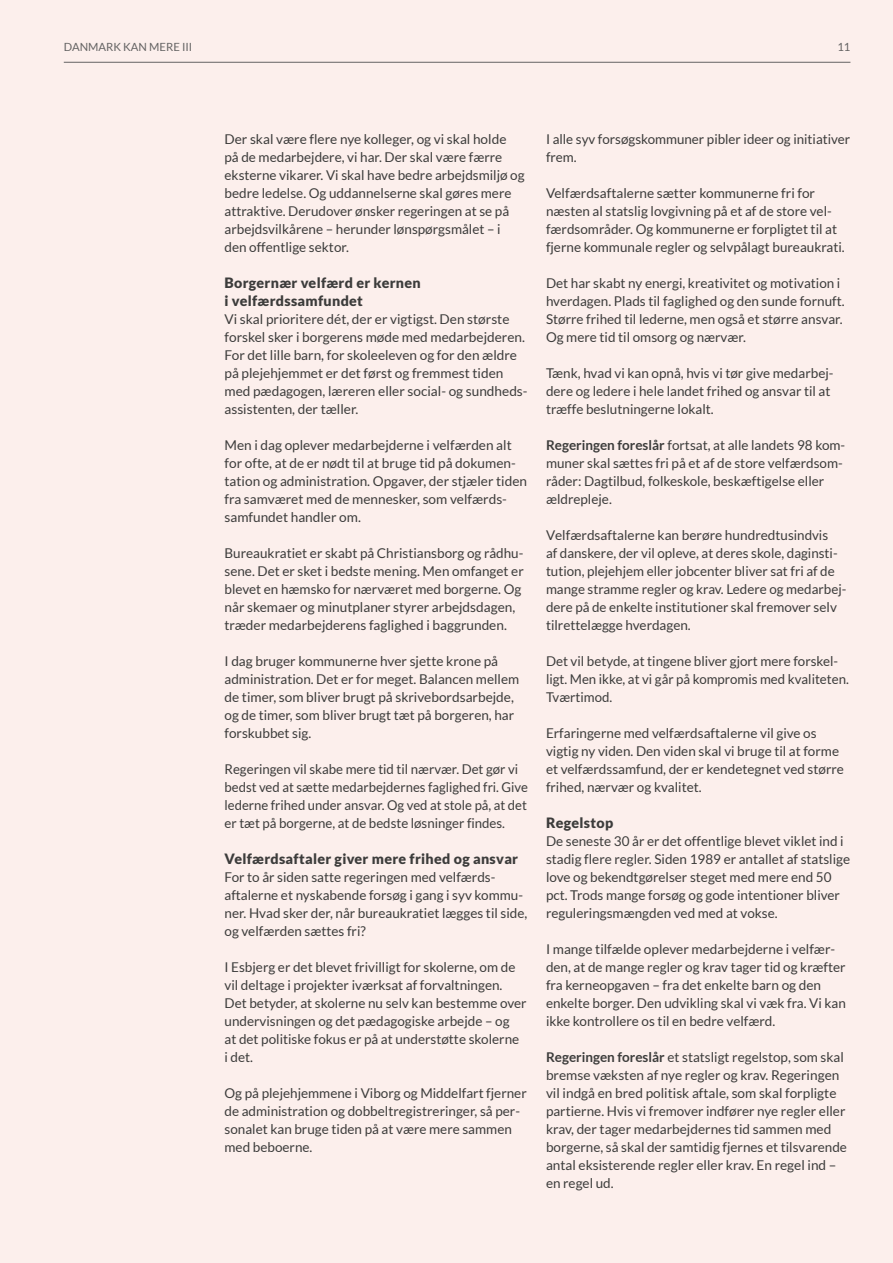
<style>
.page{position:relative;width:893px;height:1263px;background:#fcefec}
.page>*{position:absolute;margin:0;border:0;box-sizing:border-box;transform-origin:0 0}
.t1{font:900 14.25px/18px "Lato";letter-spacing:.02em;color:#3c3c3b}
.t2{font:13.5px/18px "Lato";color:#3c3c3b}
.t3{font:11.25px "Lato";color:#646363}
.s1{font-weight:700}
</style>
<div class="page">
<hr style="left:64px;top:62px;width:786px;height:1px;background:#646363">
<p class="t3" style="left:64px;top:41px;width:130px">DANMARK KAN MERE III</p>
<p class="t3" style="left:837px;top:41px;width:15px">11</p>
<p class="t2" style="left:225px;top:130px;width:302px">Der skal være flere nye kolleger, og vi skal holde<br>på de medarbejdere, vi har. Der skal være færre eksterne vikarer. Vi skal have bedre arbejdsmiljø og bedre ledelse. Og uddannelserne skal gøres mere attraktive. Derudover ønsker regeringen at se på arbejdsvilkårene – herunder lønspørgsmålet – i den offentlige sektor.</p>
<p class="t1" style="left:225px;top:273px;width:198px">Borgernær velfærd er kernen i velfærdssamfundet</p>
<p class="t2" style="left:225px;top:310px;width:305px">Vi skal prioritere dét, der er vigtigst. Den største forskel sker i borgerens møde med medarbejderen.<br>For det lille barn, for skoleeleven og for den ældre på plejehjemmet er det først og fremmest tiden med pædagogen, læreren eller social- og sundheds&shy;assistenten, der tæller.</p>
<p class="t2" style="left:225px;top:436px;width:304px">Men i dag oplever medarbejderne i velfærden alt for ofte, at de er nødt til at bruge tid på dokumen&shy;tation og administration. Opgaver, der stjæler tiden fra samværet med de mennesker, som velfærds&shy;samfundet handler om.</p>
<p class="t2" style="left:225px;top:544px;width:301px">Bureaukratiet er skabt på Christiansborg og rådhu&shy;sene. Det er sket i bedste mening. Men omfanget er blevet en hæmsko for nærværet med borgerne. Og når skemaer og minutplaner styrer arbejdsdagen, træder medarbejderens faglighed i baggrunden.</p>
<p class="t2" style="left:225px;top:652px;width:296px">I dag bruger kommunerne hver sjette krone på administration. Det er for meget. Balancen mellem de timer, som bliver brugt på skrivebordsarbejde, og de timer, som bliver brugt tæt på borgeren, har forskubbet sig.</p>
<p class="t2" style="left:225px;top:760px;width:305px">Regeringen vil skabe mere tid til nærvær. Det gør vi bedst ved at sætte medarbejdernes faglighed fri. Give lederne frihed under ansvar. Og ved at stole på, at det er tæt på borgerne, at de bedste løsninger findes.</p>
<p class="t1" style="left:225px;top:849px;width:295px">Velfærdsaftaler giver mere frihed og ansvar</p>
<p class="t2" style="left:225px;top:868px;width:304px">For to år siden satte regeringen med velfærds&shy;aftalerne et nyskabende forsøg i gang i syv kommu&shy;ner. Hvad sker der, når bureaukratiet lægges til side, og velfærden sættes fri?</p>
<p class="t2" style="left:225px;top:958px;width:304px">I Esbjerg er det blevet frivilligt for skolerne, om de vil deltage i projekter iværksat af forvaltningen.<br>Det betyder, at skolerne nu selv kan bestemme over undervisningen og det pædagogiske arbejde – og<br>at det politiske fokus er på at understøtte skolerne<br>i det.</p>
<p class="t2" style="left:225px;top:1084px;width:304px">Og på plejehjemmene i Viborg og Middelfart fjerner de administration og dobbeltregistreringer, så per&shy;sonalet kan bruge tiden på at være mere sammen med beboerne.</p>
<p class="t2" style="left:546px;top:130px;width:306px">I alle syv forsøgskommuner pibler ideer og initiativer frem.</p>
<p class="t2" style="left:546px;top:184px;width:300px">Velfærdsaftalerne sætter kommunerne fri for næsten al statslig lovgivning på et af de store vel&shy;færdsområder. Og kommunerne er forpligtet til at fjerne kommunale regler og selvpålagt bureaukrati.</p>
<p class="t2" style="left:546px;top:274px;width:300px">Det har skabt ny energi, kreativitet og motivation i hverdagen. Plads til faglighed og den sunde fornuft.<br>Større frihed til lederne, men også et større ansvar.<br>Og mere tid til omsorg og nærvær.</p>
<p class="t2" style="left:546px;top:364px;width:289px">Tænk, hvad vi kan opnå, hvis vi tør give medarbej&shy;dere og ledere i hele landet frihed og ansvar til at træffe beslutningerne lokalt.</p>
<p class="t2" style="left:546px;top:436px;width:301px"><span class="s1">Regeringen foreslår</span> fortsat, at alle landets 98 kom&shy;muner skal sættes fri på et af de store velfærdsom&shy;råder: Dagtilbud, folkeskole, beskæftigelse eller ældrepleje.</p>
<p class="t2" style="left:546px;top:526px;width:302px">Velfærdsaftalerne kan berøre hundredtusindvis<br>af danskere, der vil opleve, at deres skole, daginsti&shy;tution, plejehjem eller jobcenter bliver sat fri af de mange stramme regler og krav. Ledere og medarbej&shy;dere på de enkelte institutioner skal fremover selv tilrettelægge hverdagen.</p>
<p class="t2" style="left:546px;top:652px;width:304px">Det vil betyde, at tingene bliver gjort mere forskel&shy;ligt. Men ikke, at vi går på kompromis med kvaliteten.<br>Tværtimod.</p>
<p class="t2" style="left:546px;top:724px;width:299px">Erfaringerne med velfærdsaftalerne vil give os vigtig ny viden. Den viden skal vi bruge til at forme et velfærdssamfund, der er kendetegnet ved større frihed, nærvær og kvalitet.</p>
<p class="t1" style="left:546px;top:813px;width:69px">Regelstop</p>
<p class="t2" style="left:546px;top:832px;width:306px">De seneste 30 år er det offentlige blevet viklet ind i stadig flere regler. Siden 1989 er antallet af statslige love og bekendtgørelser steget med mere end 50 pct. Trods mange forsøg og gode intentioner bliver reguleringsmængden ved med at vokse.</p>
<p class="t2" style="left:546px;top:940px;width:301px">I mange tilfælde oplever medarbejderne i velfær&shy;den, at de mange regler og krav tager tid og kræfter fra kerneopgaven – fra det enkelte barn og den enkelte borger. Den udvikling skal vi væk fra. Vi kan ikke kontrollere os til en bedre velfærd.</p>
<p class="t2" style="left:546px;top:1048px;width:303px"><span class="s1">Regeringen foreslår</span> et statsligt regelstop, som skal bremse væksten af nye regler og krav. Regeringen vil indgå en bred politisk aftale, som skal forpligte partierne. Hvis vi fremover indfører nye regler eller krav, der tager medarbejdernes tid sammen med borgerne, så skal der samtidig fjernes et tilsvarende antal eksisterende regler eller krav. En regel ind – en regel ud.</p>
</div>
